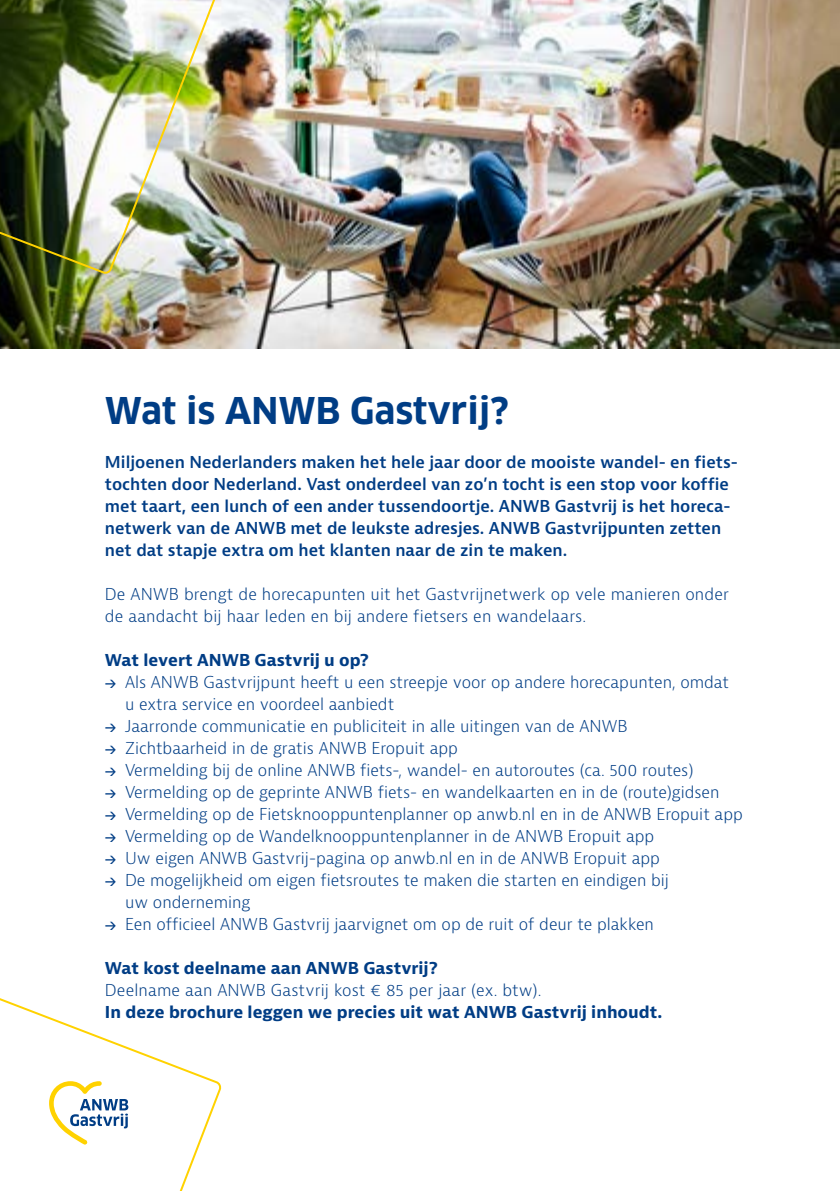
<style>
.page{position:relative;width:840px;height:1191px;background:#fff}
.page>*{position:absolute;margin:0;border:0;box-sizing:border-box;transform-origin:0 0}
.t1{font:700 36px "Clan Pro";color:#003d85}
.t2{font:300 16px/22px "Bernina Sans";color:#003d85}
.t3{font:600 16px/22px "Bernina Sans";color:#003d85}
.t4{font:700 16px "Bernina Sans";color:#003d85}
.s1{font-weight:600;font-size:12px}
</style>
<div class="page">
<img style="left:0;top:0;width:839px;height:349px">
<img style="left:0;top:0;width:275px;height:276px">
<svg style="left:0;top:998px;width:222px;height:193px"></svg>
<h1 class="t1" style="left:105px;top:390px;width:405px">Wat is ANWB Gastvrij?</h1>
<p class="t3" style="left:105px;top:452px;width:634px">Miljoenen Nederlanders maken het hele jaar door de mooiste wandel- en fiets&shy;tochten door Nederland. Vast onderdeel van zo’n tocht is een stop voor koffie met taart, een lunch of een ander tussendoortje. ANWB Gastvrij is het horeca&shy;netwerk van de ANWB met de leukste adresjes. ANWB Gastvrijpunten zetten net dat stapje extra om het klanten naar de zin te maken.</p>
<p class="t2" style="left:105px;top:583px;width:625px">De ANWB brengt de horecapunten uit het Gastvrijnetwerk op vele manieren onder de aandacht bij haar leden en bij andere fietsers en wandelaars.</p>
<p class="t4" style="left:105px;top:650px;width:265px">Wat levert ANWB Gastvrij u op?</p>
<p class="t2" style="left:125px;top:671px;width:605px;text-indent:-20px"><span class="s1">→</span> Als ANWB Gastvrijpunt heeft u een streepje voor op andere horecapunten, omdat u extra service en voordeel aanbiedt</p>
<p class="t2" style="left:105px;top:715px;width:523px"><span class="s1">→</span> Jaarronde communicatie en publiciteit in alle uitingen van de ANWB</p>
<p class="t2" style="left:105px;top:737px;width:354px"><span class="s1">→</span> Zichtbaarheid in de gratis ANWB Eropuit app</p>
<p class="t2" style="left:105px;top:759px;width:589px"><span class="s1">→</span> Vermelding bij de online ANWB fiets-, wandel- en autoroutes (ca. 500 routes)</p>
<p class="t2" style="left:105px;top:781px;width:615px"><span class="s1">→</span> Vermelding op de geprinte ANWB fiets- en wandelkaarten en in de (route)gidsen</p>
<p class="t2" style="left:105px;top:803px;width:639px"><span class="s1">→</span> Vermelding op de Fietsknooppuntenplanner op anwb.nl en in de ANWB Eropuit app</p>
<p class="t2" style="left:105px;top:825px;width:550px"><span class="s1">→</span> Vermelding op de Wandelknooppuntenplanner in de ANWB Eropuit app</p>
<p class="t2" style="left:105px;top:847px;width:556px"><span class="s1">→</span> Uw eigen ANWB Gastvrij-pagina op anwb.nl en in de ANWB Eropuit app</p>
<p class="t2" style="left:125px;top:869px;width:545px;text-indent:-20px"><span class="s1">→</span> De mogelijkheid om eigen fietsroutes te maken die starten en eindigen bij uw onderneming</p>
<p class="t2" style="left:105px;top:913px;width:550px"><span class="s1">→</span> Een officieel ANWB Gastvrij jaarvignet om op de ruit of deur te plakken</p>
<p class="t4" style="left:105px;top:958px;width:334px">Wat kost deelname aan ANWB Gastvrij?</p>
<p class="t2" style="left:105px;top:979px;width:437px">Deelname aan ANWB Gastvrij kost € 85 per jaar (ex. btw).</p>
<p class="t4" style="left:105px;top:1002px;width:558px">In deze brochure leggen we precies uit wat ANWB Gastvrij inhoudt.</p>
</div>
